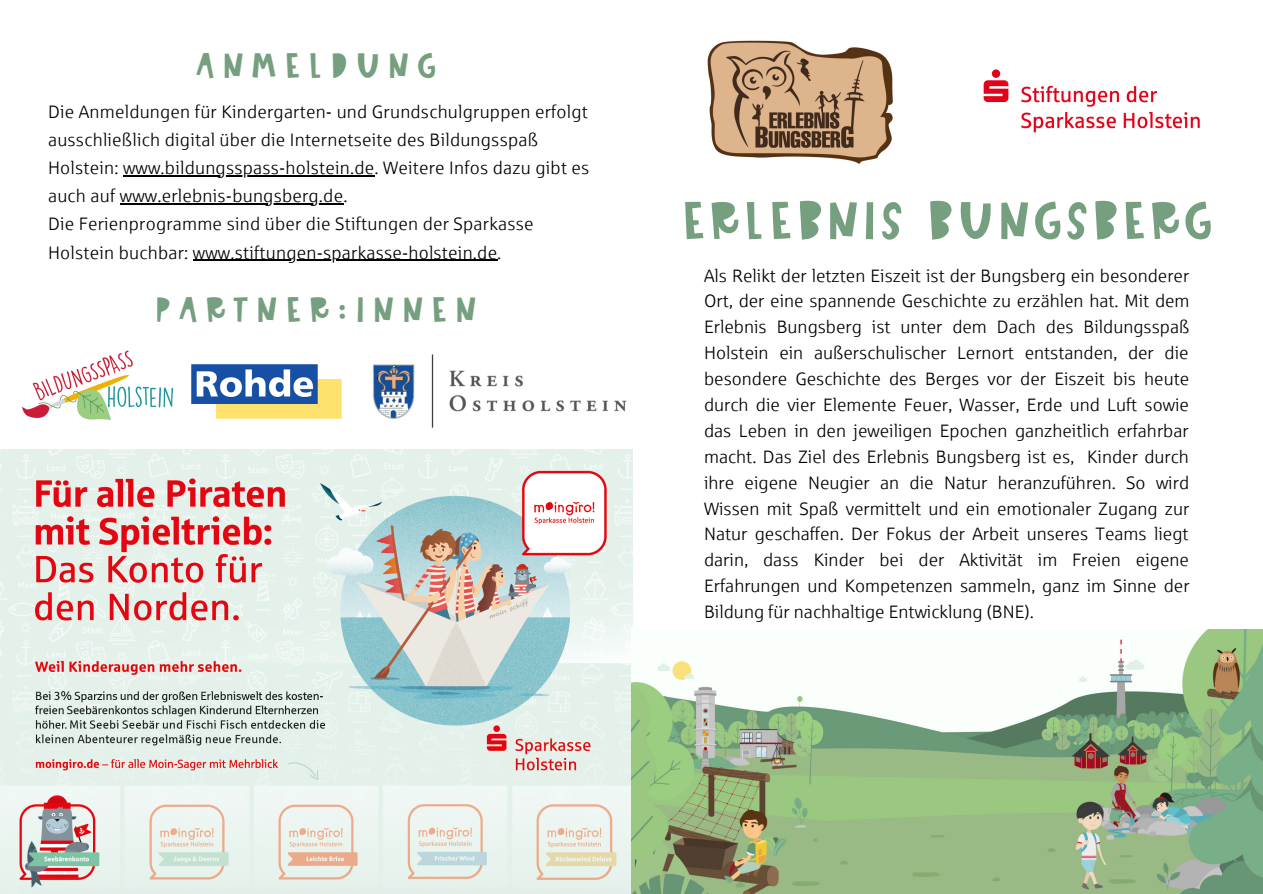
<style>
.page{position:relative;width:1263px;height:894px;background:#fff}
.page>*{position:absolute;margin:0;border:0;box-sizing:border-box;transform-origin:0 0}
.t1{font:53.25px "Ingrid";letter-spacing:.105em;color:#759f7e}
.t2{font:35.55px "Ingrid";letter-spacing:.255em;color:#759f7e}
.t3{font:18px/25.8px "Sparkasse Lt";letter-spacing:.01em;color:#000;text-align:justify}
</style>
<div class="page">
<img style="left:983px;top:69px;width:217px;height:64px">
<img style="left:0;top:449px;width:632px;height:444px">
<img style="left:631px;top:629px;width:631px;height:264px">
<img style="left:707px;top:40px;width:186px;height:124px">
<img style="left:373px;top:354px;width:254px;height:74px">
<img style="left:191px;top:364px;width:151px;height:54px">
<img style="left:22px;top:350px;width:152px;height:70px">
<hr style="left:123px;top:175px;width:251px;height:1px;background:#000">
<hr style="left:120px;top:203px;width:223px;height:1px;background:#000">
<hr style="left:193px;top:259px;width:304px;height:2px;background:#000">
<h2 class="t2" style="left:196px;top:48px;width:241px">ANMELDUNG</h2>
<p class="t3" style="left:48px;top:98px;width:543px;line-height:28px;text-align:left">Die Anmeldungen für Kindergarten- und Grundschulgruppen erfolgt ausschließlich digital über die Internetseite des Bildungsspaß Holstein: www.bildungsspass-holstein.de. Weitere Infos dazu gibt es auch auf www.erlebnis-bungsberg.de.<br>Die Ferienprogramme sind über die Stiftungen der Sparkasse Holstein buchbar: www.stiftungen-sparkasse-holstein.de.</p>
<h2 class="t2" style="left:156px;top:292px;width:321px">PARTNER:INNEN</h2>
<h1 class="t1" style="left:682px;top:194px;width:530px">ERLEBNIS BUNGSBERG</h1>
<p class="t3" style="left:704px;top:262px;width:487px">Als Relikt der letzten Eiszeit ist der Bungsberg ein besonderer Ort, der eine spannende Geschichte zu erzählen hat. Mit dem Erlebnis Bungsberg ist unter dem Dach des Bildungsspaß Holstein ein außerschulischer Lernort entstanden, der die besondere Geschichte des Berges vor der Eiszeit bis heute durch die vier Elemente Feuer, Wasser, Erde und Luft sowie das Leben in den jeweiligen Epochen ganzheitlich erfahrbar macht. Das Ziel des Erlebnis Bungsberg ist es, Kinder durch ihre eigene Neugier an die Natur heranzuführen. So wird Wissen mit Spaß vermittelt und ein emotionaler Zugang zur Natur geschaffen. Der Fokus der Arbeit unseres Teams liegt darin, dass Kinder bei der Aktivität im Freien eigene Erfahrungen und Kompetenzen sammeln, ganz im Sinne der Bildung für nachhaltige Entwicklung (BNE).</p>
</div>
